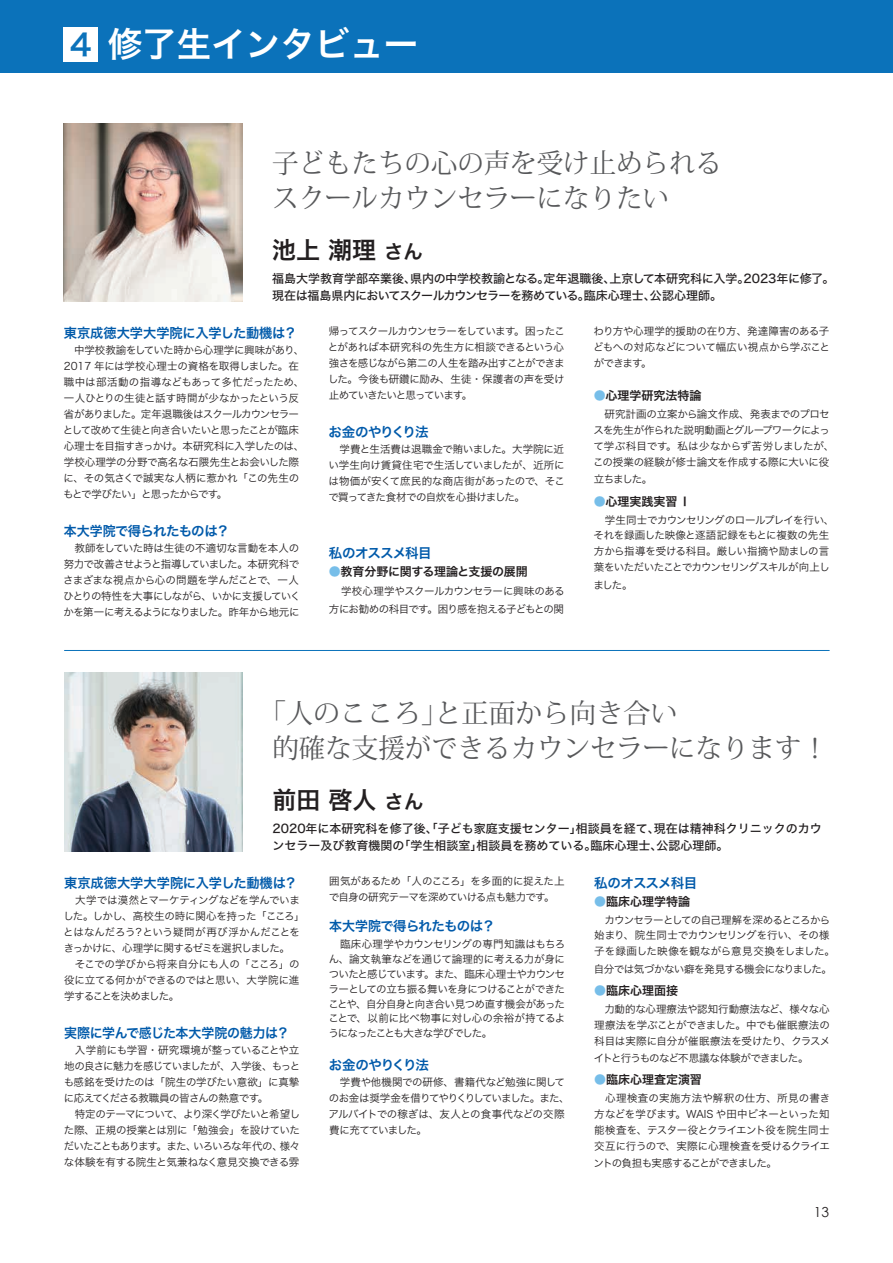
<style>
.page{position:relative;width:893px;height:1263px;background:#fff}
.page>*{position:absolute;margin:0;border:0;box-sizing:border-box;transform-origin:0 0}
.t1{font:34.5px "Hiragino Sans W6";color:#fff}
.t2{font:27px/35.1px "Koz Min Pr 6 N";color:#57585a}
.t3{font:24px "Hiragino Sans W6";color:#231f20}
.t4{font:13.8px "Century Gothic";color:#231f20}
.t5{font:13.5px "Hiragino Sans W6";letter-spacing:-.025em;color:#015aaa;scale:.96 1}
.t6{font:13.5px "Hiragino Sans W6";color:#015aaa}
.t7{font:13.5px "Hiragino Sans W6";letter-spacing:-.075em;color:#015aaa}
.t8{font:13.5px "Hiragino Sans W6";letter-spacing:-.065em;color:#015aaa}
.t9{font:12px/17px "Hiragino Sans W5";color:#231f20}
.t10{font:12px "Hiragino Sans W6";color:#231f20}
.t11{font:12px "Hiragino Sans W6";letter-spacing:-.02em;color:#231f20}
.t12{font:10.5px/15.9px "Hiragino Sans W3";letter-spacing:-.04em;color:#231f20}
.t13{font:10.5px "Hiragino Sans W3";letter-spacing:-.075em;color:#231f20}
.t14{font:10.5px "Hiragino Sans W3";letter-spacing:-.095em;color:#231f20}
.s1{font-size:30px;color:#0b72ba}
.s2{font-size:19.5px}
.s3{color:#77bee9}
</style>
<div class="page">
<div style="left:0;top:0;width:893px;height:73px;background:#0b72ba"></div>
<img style="left:64px;top:673px;width:179px;height:178px">
<img style="left:64px;top:123px;width:178px;height:179px">
<hr style="left:64px;top:650px;width:766px;height:1px;background:#0b72ba">
<div style="left:64px;top:27px;width:34px;height:34px;background:#fff"></div>
<h1 class="t1" style="left:70px;top:13px;width:350px"><span class="s1">4</span> 修了生インタビュー</h1>
<h2 class="t2" style="left:272px;top:146px;width:451px">子どもたちの心の声を受け止められるスクールカウンセラーになりたい</h2>
<h3 class="t3" style="left:272px;top:228px;width:152px">池上 潮理 <span class="s2">さん</span></h3>
<p class="t9" style="left:272px;top:269px;width:564px">福島大学教育学部卒業後、県内の中学校教諭となる。定年退職後、上京して本研究科に入学。2023年に修了。現在は福島県内においてスクールカウンセラーを務めている。臨床心理士、公認心理師。</p>
<p class="t6" style="left:64px;top:321px;width:235px">東京成徳大学大学院に入学した動機は？</p>
<p class="t12" style="left:63px;top:342px;width:243px">　中学校教諭をしていた時から心理学に興味があり、<br>2017 年には学校心理士の資格を取得しました。在職中は部活動の指導などもあって多忙だったため、一人ひとりの生徒と話す時間が少なかったという反省がありました。定年退職後はスクールカウンセラーとして改めて生徒と向き合いたいと思ったことが臨床心理士を目指すきっかけ。本研究科に入学したのは、学校心理学の分野で高名な石隈先生とお会いした際に、その気さくで誠実な人柄に惹かれ「この先生のもとで学びたい」と思ったからです。</p>
<p class="t5" style="left:64px;top:518px;width:174px">本大学院で得られたものは？</p>
<p class="t12" style="left:63px;top:539px;width:239px">　教師をしていた時は生徒の不適切な言動を本人の努力で改善させようと指導していました。本研究科でさまざまな視点から心の問題を学んだことで、一人ひとりの特性を大事にしながら、いかに支援していくかを第一に考えるようになりました。昨年から地元に</p>
<p class="t12" style="left:593px;top:323px;width:239px;text-align:justify">わり方や心理学的援助の在り方、発達障害のある子どもへの対応などについて幅広い視点から学ぶことができます。</p>
<p class="t10" style="left:594px;top:385px;width:109px"><span class="s3">●</span>心理学研究法特論</p>
<p class="t12" style="left:593px;top:406px;width:243px">　研究計画の立案から論文作成、発表までのプロセスを先生が作られた説明動画とグループワークによって学ぶ科目です。私は少なからず苦労しましたが、この授業の経験が修士論文を作成する際に大いに役</p>
<p class="t12" style="left:594px;top:471px;width:60px">立ちました。</p>
<p class="t10" style="left:594px;top:490px;width:94px"><span class="s3">●</span>心理実践実習 I</p>
<p class="t12" style="left:594px;top:511px;width:242px">　学生同士でカウンセリングのロールプレイを行い、それを録画した映像と逐語記録をもとに複数の先生方から指導を受ける科目。厳しい指摘や励ましの言葉をいただいたことでカウンセリングスキルが向上し</p>
<p class="t12" style="left:593px;top:576px;width:41px">ました。</p>
<p class="t12" style="left:328px;top:323px;width:239px;text-align:justify">帰ってスクールカウンセラーをしています。困ったことがあれば本研究科の先生方に相談できるという心強さを感じながら第二の人生を踏み出すことができました。今後も研鑽に励み、生徒・保護者の声を受け止めていきたいと思っています。</p>
<p class="t7" style="left:329px;top:419px;width:102px">お金のやりくり法</p>
<p class="t12" style="left:328px;top:441px;width:238px;text-align:justify">　学費と生活費は退職金で賄いました。大学院に近い学生向け賃貸住宅で生活していましたが、近所には物価が安くて庶民的な商店街があったので、そこで買ってきた食材での自炊を心掛けました。</p>
<p class="t8" style="left:329px;top:541px;width:104px">私のオススメ科目</p>
<p class="t11" style="left:329px;top:560px;width:201px"><span class="s3">●</span>教育分野に関する理論と支援の展開</p>
<p class="t12" style="left:329px;top:581px;width:237px;line-height:17.9px;text-align:right">学校心理学やスクールカウンセラーに興味のある方にお勧めの科目です。困り感を抱える子どもとの関</p>
<h2 class="t2" style="left:273px;top:696px;width:557px;text-indent:-14px">「人のこころ」と正面から向き合い<br>的確な支援ができるカウンセラーになります！</h2>
<h3 class="t3" style="left:273px;top:778px;width:152px">前田 啓人 <span class="s2">さん</span></h3>
<p class="t9" style="left:273px;top:819px;width:551px">2020年に本研究科を修了後、「子ども家庭支援センター」相談員を経て、現在は精神科クリニックのカウンセラー及び教育機関の「学生相談室」相談員を務めている。臨床心理士、公認心理師。</p>
<p class="t6" style="left:64px;top:870px;width:235px">東京成徳大学大学院に入学した動機は？</p>
<p class="t12" style="left:63px;top:892px;width:243px">　大学では漠然とマーケティングなどを学んでいました。しかし、高校生の時に関心を持った「こころ」とはなんだろう？という疑問が再び浮かんだことをきっかけに、心理学に関するゼミを選択しました。<br>　そこでの学びから将来自分にも人の「こころ」の役に立てる何かができるのではと思い、大学院に進学することを決めました。</p>
<p class="t5" style="left:64px;top:1020px;width:236px">実際に学んで感じた本大学院の魅力は？</p>
<p class="t12" style="left:64px;top:1042px;width:238px">　入学前にも学習・研究環境が整っていることや立地の良さに魅力を感じていましたが、入学後、もっとも感銘を受けたのは「院生の学びたい意欲」に真摯に応えてくださる教職員の皆さんの熱意です。<br>　特定のテーマについて、より深く学びたいと希望した際、正規の授業とは別に「勉強会」を設けていただいたこともあります。また、いろいろな年代の、様々な体験を有する院生と気兼ねなく意見交換できる雰</p>
<p class="t12" style="left:329px;top:873px;width:237px">囲気があるため「人のこころ」を多面的に捉えた上で自身の研究テーマを深めていける点も魅力です。</p>
<p class="t5" style="left:329px;top:914px;width:174px">本大学院で得られたものは？</p>
<p class="t12" style="left:328px;top:936px;width:238px;line-height:14.9px;text-align:justify">　臨床心理学やカウンセリングの専門知識はもちろん、論文執筆などを通じて論理的に考える力が身についたと感じています。また、臨床心理士やカウンセラーとしての立ち振る舞いを身につけることができたことや、自分自身と向き合い見つめ直す機会があったことで、以前に比べ物事に対し心の余裕が持てるようになったことも大きな学びでした。</p>
<p class="t7" style="left:329px;top:1052px;width:102px">お金のやりくり法</p>
<p class="t12" style="left:329px;top:1073px;width:243px">　学費や他機関での研修、書籍代など勉強に関してのお金は奨学金を借りてやりくりしていました。また、アルバイトでの稼ぎは、友人との食事代などの交際費に充てていました。</p>
<p class="t8" style="left:594px;top:870px;width:104px">私のオススメ科目</p>
<p class="t10" style="left:594px;top:890px;width:97px"><span class="s3">●</span>臨床心理学特論</p>
<p class="t12" style="left:594px;top:911px;width:242px">　カウンセラーとしての自己理解を深めるところから始まり、院生同士でカウンセリングを行い、その様子を録画した映像を観ながら意見交換をしました。</p>
<p class="t12" style="left:594px;top:960px;width:240px">自分では気づかない癖を発見する機会になりました。</p>
<p class="t10" style="left:594px;top:980px;width:85px"><span class="s3">●</span>臨床心理面接</p>
<p class="t12" style="left:594px;top:1000px;width:238px;text-align:justify">　力動的な心理療法や認知行動療法など、様々な心理療法を学ぶことができました。中でも催眠療法の科目は実際に自分が催眠療法を受けたり、クラスメ</p>
<p class="t13" style="left:594px;top:1049px;width:216px">イトと行うものなど不思議な体験ができました。</p>
<p class="t10" style="left:594px;top:1069px;width:109px"><span class="s3">●</span>臨床心理査定演習</p>
<p class="t12" style="left:594px;top:1089px;width:237px;text-align:justify">　心理検査の実施方法や解釈の仕方、所見の書き方などを学びます。WAIS や田中ビネーといった知能検査を、テスター役とクライエント役を院生同士交互に行うので、実際に心理検査を受けるクライエ</p>
<p class="t14" style="left:594px;top:1154px;width:185px">ントの負担も実感することができました。</p>
<h3 class="t4" style="left:814px;top:1204px;width:17px">13</h3>
</div>
